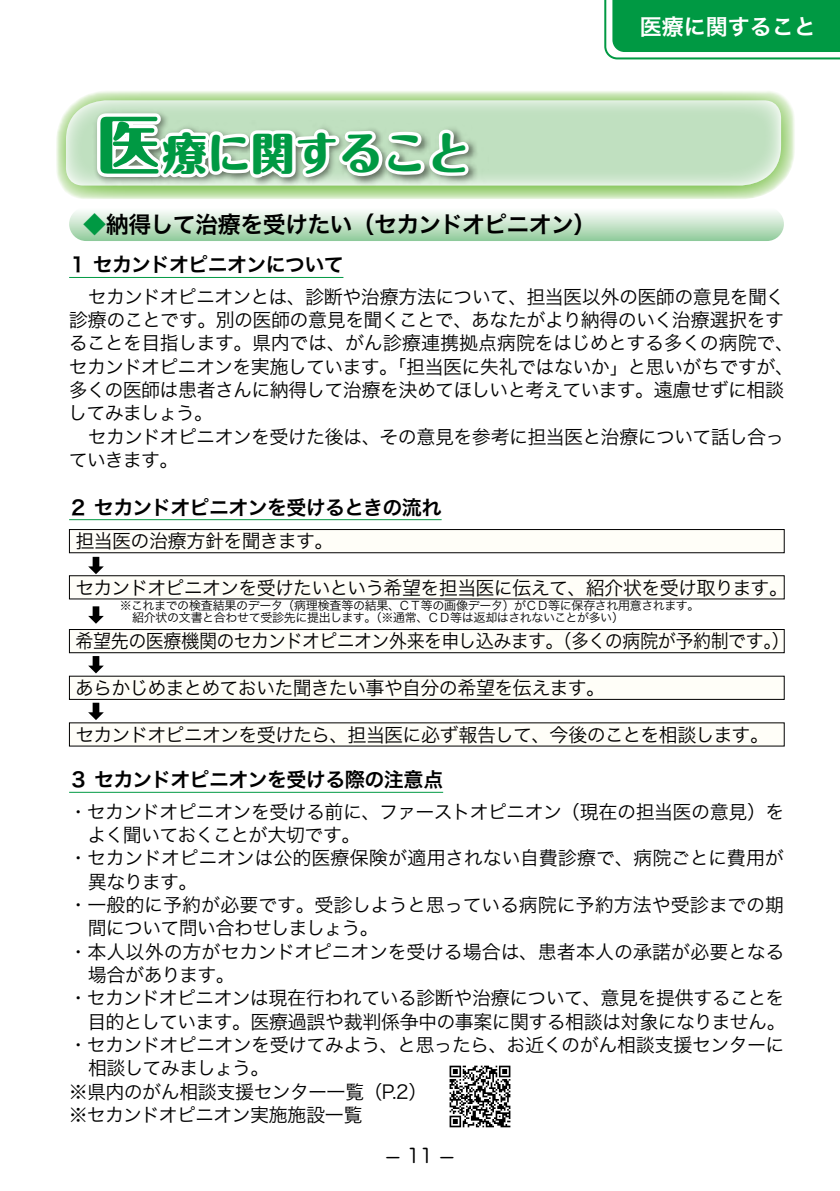
<style>
.page{position:relative;width:840px;height:1191px;background:#fff}
.page>*{position:absolute;margin:0;border:0;box-sizing:border-box;transform-origin:0 0}
.t1{font:800 44px "Maru Fo Pro";color:#009943}
.t2{font:23px "Hira Kaku Pro W6";letter-spacing:-.03em;color:#000}
.t3{font:22px "Hira Kaku Pro W6";color:#fff}
.t4{font:20px "Hira Kaku Pro W6";letter-spacing:-.03em;color:#000}
.t5{font:20px "Hira Maru Std W3";color:#000;scale:1.5 1}
.t6{font:19px/23.4px "Hira Kaku Pro W3";letter-spacing:-.035em;color:#000}
.t7{font:19px "Hira Kaku Pro W3";letter-spacing:-.005em;color:#000}
.t8{font:19px "Hira Kaku Pro W3";letter-spacing:-.035em;color:#000;scale:.95 1}
.t9{font:19px "Hira Kaku Pro W3";letter-spacing:-.01em;color:#000}
.t10{font:12px/12px "Hira Kaku Pro W3";letter-spacing:-.03em;color:#000}
.s1{color:#009943}
</style>
<div class="page">
<svg style="left:56px;top:91px;width:739px;height:108px"></svg>
<svg style="left:66px;top:100px;width:714px;height:85px;background:#c6e2c5"></svg>
<img style="left:89px;top:107px;width:5px;height:84px">
<img style="left:472px;top:121px;width:15px;height:74px">
<svg style="left:94px;top:91px;width:378px;height:187px"></svg>
<hr style="left:69px;top:277px;width:274px;height:1px;background:#009943">
<hr style="left:69px;top:519px;width:372px;height:1px;background:#009943">
<hr style="left:69px;top:792px;width:374px;height:1px;background:#009943">
<div style="left:69px;top:207px;width:714px;height:34px;background:linear-gradient(to bottom,#fff,#95cd9e);border-radius:17px"></div>
<div style="left:69px;top:529px;width:714px;height:24px;background:#fffef8"></div>
<div style="left:69px;top:529px;width:715px;height:24px;border:1px solid #000"></div>
<svg style="left:88px;top:557px;width:16px;height:17px"></svg>
<div style="left:69px;top:576px;width:714px;height:23px;background:#fffef8"></div>
<svg style="left:88px;top:606px;width:16px;height:18px"></svg>
<div style="left:69px;top:629px;width:714px;height:23px;background:#fffef8"></div>
<div style="left:69px;top:629px;width:715px;height:24px;border:1px solid #000"></div>
<svg style="left:88px;top:656px;width:16px;height:17px"></svg>
<div style="left:69px;top:676px;width:714px;height:23px;background:#fffef8"></div>
<svg style="left:88px;top:702px;width:16px;height:18px"></svg>
<div style="left:69px;top:723px;width:714px;height:23px;background:#fffef8"></div>
<img style="left:449px;top:1065px;width:62px;height:63px">
<svg style="left:604px;top:0;width:235px;height:59px;background:#1ea559"></svg>
<p class="t3" style="left:639px;top:7px;width:177px">医療に関すること</p>
<h1 class="t1" style="left:163px;top:118px;width:309px">療に関すること</h1>
<p class="t2" style="left:83px;top:203px;width:514px"><span class="s1">◆</span>納得して治療を受けたい（セカンドオピニオン）</p>
<p class="t4" style="left:68px;top:247px;width:277px">１ セカンドオピニオンについて</p>
<p class="t6" style="left:68px;top:283px;width:727px;text-indent:20px">セカンドオピニオンとは、診断や治療方法について、担当医以外の医師の意見を聞く診療のことです。別の医師の意見を聞くことで、あなたがより納得のいく治療選択をすることを目指します。県内では、がん診療連携拠点病院をはじめとする多くの病院で、セカンドオピニオンを実施しています。「担当医に失礼ではないか」と思いがちですが、多くの医師は患者さんに納得して治療を決めてほしいと考えています。遠慮せずに相談してみましょう。</p>
<p class="t6" style="left:69px;top:423px;width:717px;text-indent:19px">セカンドオピニオンを受けた後は、その意見を参考に担当医と治療について話し合っていきます。</p>
<p class="t4" style="left:68px;top:489px;width:374px">２ セカンドオピニオンを受けるときの流れ</p>
<p class="t6" style="left:75px;top:528px;width:259px">担当医の治療方針を聞きます。</p>
<p class="t6" style="left:75px;top:574px;width:713px">セカンドオピニオンを受けたいという希望を担当医に伝えて、紹介状を受け取ります。</p>
<p class="t8" style="left:76px;top:624px;width:752px">希望先の医療機関のセカンドオピニオン外来を申し込みます。（多くの病院が予約制です。）</p>
<p class="t6" style="left:75px;top:675px;width:531px">あらかじめまとめておいた聞きたい事や自分の希望を伝えます。</p>
<p class="t6" style="left:75px;top:721px;width:694px">セカンドオピニオンを受けたら、担当医に必ず報告して、今後のことを相談します。</p>
<p class="t4" style="left:68px;top:761px;width:376px">３ セカンドオピニオンを受ける際の注意点</p>
<p class="t6" style="left:69px;top:798px;width:716px">・セカンドオピニオンを受ける前に、ファーストオピニオン（現在の担当医の意見）を</p>
<p class="t6" style="left:88px;top:821px;width:274px">よく聞いておくことが大切です。</p>
<p class="t9" style="left:69px;top:841px;width:716px">・セカンドオピニオンは公的医療保険が適用されない自費診療で、病院ごとに費用が</p>
<p class="t6" style="left:88px;top:868px;width:111px">異なります。</p>
<p class="t7" style="left:69px;top:888px;width:716px">・一般的に予約が必要です。受診しようと思っている病院に予約方法や受診までの期</p>
<p class="t6" style="left:88px;top:915px;width:292px">間について問い合わせしましょう。</p>
<p class="t7" style="left:69px;top:934px;width:716px">・本人以外の方がセカンドオピニオンを受ける場合は、患者本人の承諾が必要となる</p>
<p class="t6" style="left:88px;top:961px;width:148px">場合があります。</p>
<p class="t6" style="left:69px;top:985px;width:716px">・セカンドオピニオンは現在行われている診断や治療について、意見を提供することを</p>
<p class="t6" style="left:87px;top:1008px;width:699px">目的としています。医療過誤や裁判係争中の事案に関する相談は対象になりません。</p>
<p class="t6" style="left:69px;top:1031px;width:716px">・セカンドオピニオンを受けてみよう、と思ったら、お近くのがん相談支援センターに</p>
<p class="t6" style="left:88px;top:1055px;width:183px">相談してみましょう。</p>
<p class="t6" style="left:69px;top:1078px;width:360px">※県内のがん相談支援センター一覧（P.2）</p>
<p class="t6" style="left:69px;top:1101px;width:295px">※セカンドオピニオン実施施設一覧</p>
<p class="t10" style="left:120px;top:599px;width:581px">※これまでの検査結果のデータ（病理検査等の結果、ＣＴ等の画像データ）がＣＤ等に保存され用意されます。　紹介状の文書と合わせて受診先に提出します。（※通常、ＣＤ等は返却はされないことが多い）</p>
<p class="t5" style="left:385px;top:1140px;width:48px">- 11 -</p>
</div>
